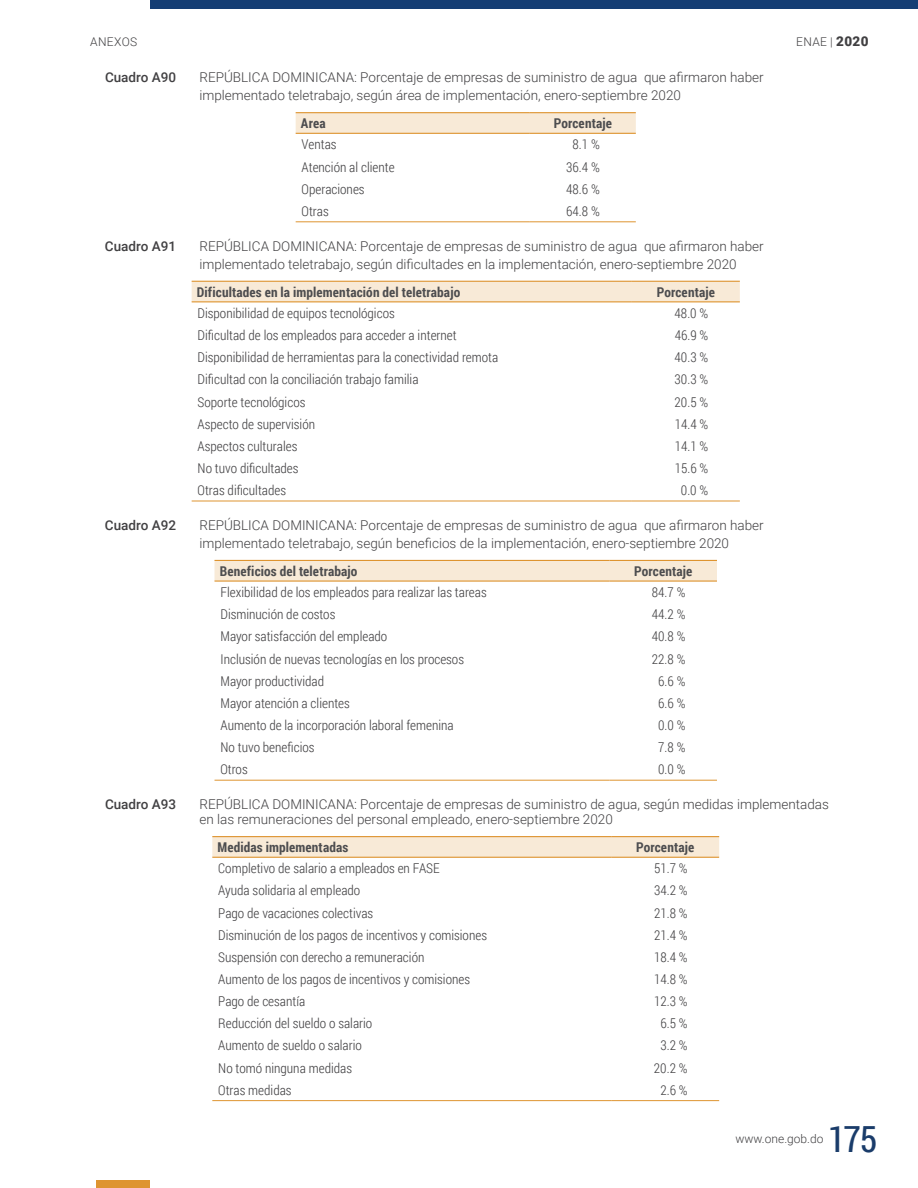
<style>
.page{position:relative;width:918px;height:1188px;background:#fff}
.page>*{position:absolute;margin:0;border:0;box-sizing:border-box;transform-origin:0 0}
.t1{font:36px "Roboto Condensed";color:#1a3c6a}
.t2{font:300 13.5px "Roboto Condensed";color:#414042}
.t3{font:300 13.5px/18px "Roboto";color:#414042}
.t4{font:700 13.5px "Roboto Condensed";letter-spacing:.01em;color:#4d4d4f}
.t5{font:500 13.5px "Roboto";color:#414042}
.t6{font:900 13.5px "Roboto";color:#414042}
.t7{font:300 12px "Roboto";letter-spacing:.02em;color:#414042}
.s1{font-weight:300;font-size:12px}
</style>
<div class="page">
<div style="left:150px;top:0;width:768px;height:9px;background:#153e74"></div>
<div style="left:96px;top:1180px;width:54px;height:8px;background:#de9430"></div>
<svg style="left:296px;top:113px;width:340px;height:20px"></svg>
<hr style="left:296px;top:221px;width:234px;height:1px;background:#de9430">
<hr style="left:530px;top:221px;width:106px;height:1px;background:#de9430">
<hr style="left:530px;top:112px;width:106px;height:1px;background:#de9430">
<hr style="left:530px;top:133px;width:106px;height:1px;background:#de9430">
<hr style="left:296px;top:112px;width:234px;height:1px;background:#de9430">
<hr style="left:296px;top:133px;width:234px;height:1px;background:#de9430">
<div style="left:192px;top:282px;width:548px;height:19px;background:#f8ead7"></div>
<hr style="left:192px;top:501px;width:440px;height:1px;background:#de9430">
<hr style="left:632px;top:501px;width:108px;height:1px;background:#de9430">
<hr style="left:632px;top:281px;width:108px;height:1px;background:#de9430">
<hr style="left:632px;top:301px;width:108px;height:1px;background:#de9430">
<hr style="left:192px;top:281px;width:440px;height:1px;background:#de9430">
<hr style="left:192px;top:301px;width:440px;height:1px;background:#de9430">
<div style="left:215px;top:561px;width:502px;height:19px;background:#f8ead7"></div>
<hr style="left:215px;top:780px;width:395px;height:1px;background:#de9430">
<hr style="left:610px;top:780px;width:107px;height:1px;background:#de9430">
<hr style="left:610px;top:560px;width:107px;height:1px;background:#de9430">
<hr style="left:610px;top:580px;width:107px;height:2px;background:#de9430">
<hr style="left:215px;top:560px;width:395px;height:1px;background:#de9430">
<hr style="left:215px;top:580px;width:395px;height:2px;background:#de9430">
<svg style="left:212px;top:837px;width:507px;height:20px"></svg>
<hr style="left:212px;top:1100px;width:399px;height:1px;background:#de9430">
<hr style="left:611px;top:1100px;width:108px;height:1px;background:#de9430">
<hr style="left:611px;top:836px;width:108px;height:1px;background:#de9430">
<hr style="left:611px;top:857px;width:108px;height:1px;background:#de9430">
<hr style="left:212px;top:836px;width:399px;height:1px;background:#de9430">
<hr style="left:212px;top:857px;width:399px;height:1px;background:#de9430">
<p class="t7" style="left:90px;top:33px;width:49px">anexos</p>
<p class="t7" style="left:796px;top:34px;width:9px">ENA</p>
<p class="t6" style="left:820px;top:32px;width:50px"><span class="s1">e |</span> 2020</p>
<p class="t5" style="left:105px;top:68px;width:73px">Cuadro A90</p>
<p class="t3" style="left:200px;top:68px;width:566px">REPÚBLICA DOMINICANA: Porcentaje de empresas de suministro de agua que afirmaron haber implementado teletrabajo, según área de implementación, enero-septiembre 2020</p>
<p class="t4" style="left:301px;top:114px;width:26px">Area</p>
<p class="t4" style="left:554px;top:114px;width:60px">Porcentaje</p>
<p class="t2" style="left:302px;top:135px;width:36px">Ventas</p>
<p class="t2" style="left:573px;top:135px;width:29px">8.1 %</p>
<p class="t2" style="left:302px;top:157px;width:95px">Atención al cliente</p>
<p class="t2" style="left:566px;top:157px;width:35px">36.4 %</p>
<p class="t2" style="left:302px;top:180px;width:64px">Operaciones</p>
<p class="t2" style="left:566px;top:180px;width:35px">48.6 %</p>
<p class="t2" style="left:302px;top:202px;width:29px">Otras</p>
<p class="t2" style="left:566px;top:202px;width:35px">64.8 %</p>
<p class="t5" style="left:105px;top:236px;width:73px">Cuadro A91</p>
<p class="t3" style="left:199px;top:236px;width:566px">REPÚBLICA DOMINICANA: Porcentaje de empresas de suministro de agua que afirmaron haber implementado teletrabajo, según dificultades en la implementación, enero-septiembre 2020</p>
<p class="t4" style="left:197px;top:282px;width:265px">Dificultades en la implementación del teletrabajo</p>
<p class="t4" style="left:657px;top:282px;width:60px">Porcentaje</p>
<p class="t2" style="left:198px;top:304px;width:199px">Disponibilidad de equipos tecnológicos</p>
<p class="t2" style="left:675px;top:304px;width:35px">48.0 %</p>
<p class="t2" style="left:198px;top:326px;width:261px">Dificultad de los empleados para acceder a internet</p>
<p class="t2" style="left:675px;top:326px;width:35px">46.9 %</p>
<p class="t2" style="left:198px;top:348px;width:302px">Disponibilidad de herramientas para la conectividad remota</p>
<p class="t2" style="left:675px;top:348px;width:35px">40.3 %</p>
<p class="t2" style="left:198px;top:370px;width:222px">Dificultad con la conciliación trabajo familia</p>
<p class="t2" style="left:675px;top:370px;width:35px">30.3 %</p>
<p class="t2" style="left:198px;top:392px;width:109px">Soporte tecnológicos</p>
<p class="t2" style="left:675px;top:392px;width:35px">20.5 %</p>
<p class="t2" style="left:198px;top:414px;width:119px">Aspecto de supervisión</p>
<p class="t2" style="left:675px;top:414px;width:35px">14.4 %</p>
<p class="t2" style="left:198px;top:437px;width:101px">Aspectos culturales</p>
<p class="t2" style="left:675px;top:437px;width:35px">14.1 %</p>
<p class="t2" style="left:198px;top:459px;width:102px">No tuvo dificultades</p>
<p class="t2" style="left:675px;top:459px;width:35px">15.6 %</p>
<p class="t2" style="left:198px;top:481px;width:90px">Otras dificultades</p>
<p class="t2" style="left:681px;top:481px;width:29px">0.0 %</p>
<p class="t5" style="left:105px;top:516px;width:73px">Cuadro A92</p>
<p class="t3" style="left:199px;top:516px;width:566px">REPÚBLICA DOMINICANA: Porcentaje de empresas de suministro de agua que afirmaron haber implementado teletrabajo, según beneficios de la implementación, enero-septiembre 2020</p>
<p class="t4" style="left:220px;top:562px;width:139px">Beneficios del teletrabajo</p>
<p class="t4" style="left:634px;top:562px;width:60px">Porcentaje</p>
<p class="t2" style="left:221px;top:583px;width:268px">Flexibilidad de los empleados para realizar las tareas</p>
<p class="t2" style="left:652px;top:583px;width:35px">84.7 %</p>
<p class="t2" style="left:221px;top:605px;width:116px">Disminución de costos</p>
<p class="t2" style="left:652px;top:605px;width:35px">44.2 %</p>
<p class="t2" style="left:221px;top:627px;width:168px">Mayor satisfacción del empleado</p>
<p class="t2" style="left:652px;top:627px;width:35px">40.8 %</p>
<p class="t2" style="left:221px;top:649px;width:245px">Inclusión de nuevas tecnologías en los procesos</p>
<p class="t2" style="left:652px;top:649px;width:35px">22.8 %</p>
<p class="t2" style="left:221px;top:672px;width:105px">Mayor productividad</p>
<p class="t2" style="left:658px;top:672px;width:29px">6.6 %</p>
<p class="t2" style="left:221px;top:694px;width:131px">Mayor atención a clientes</p>
<p class="t2" style="left:658px;top:694px;width:29px">6.6 %</p>
<p class="t2" style="left:221px;top:716px;width:235px">Aumento de la incorporación laboral femenina</p>
<p class="t2" style="left:658px;top:716px;width:29px">0.0 %</p>
<p class="t2" style="left:221px;top:738px;width:96px">No tuvo beneficios</p>
<p class="t2" style="left:658px;top:738px;width:29px">7.8 %</p>
<p class="t2" style="left:221px;top:760px;width:29px">Otros</p>
<p class="t2" style="left:658px;top:760px;width:29px">0.0 %</p>
<p class="t5" style="left:105px;top:795px;width:73px">Cuadro A93</p>
<p class="t3" style="left:200px;top:796px;width:631px;line-height:15px">REPÚBLICA DOMINICANA: Porcentaje de empresas de suministro de agua, según medidas implementadas en las remuneraciones del personal empleado, enero-septiembre 2020</p>
<p class="t4" style="left:218px;top:838px;width:132px">Medidas implementadas</p>
<p class="t4" style="left:636px;top:838px;width:60px">Porcentaje</p>
<p class="t2" style="left:218px;top:859px;width:223px">Completivo de salario a empleados en FASE</p>
<p class="t2" style="left:654px;top:859px;width:35px">51.7 %</p>
<p class="t2" style="left:218px;top:881px;width:144px">Ayuda solidaria al empleado</p>
<p class="t2" style="left:654px;top:881px;width:35px">34.2 %</p>
<p class="t2" style="left:218px;top:903px;width:156px">Pago de vacaciones colectivas</p>
<p class="t2" style="left:654px;top:903px;width:35px">21.8 %</p>
<p class="t2" style="left:218px;top:926px;width:270px">Disminución de los pagos de incentivos y comisiones</p>
<p class="t2" style="left:654px;top:926px;width:35px">21.4 %</p>
<p class="t2" style="left:218px;top:948px;width:208px">Suspensión con derecho a remuneración</p>
<p class="t2" style="left:654px;top:948px;width:35px">18.4 %</p>
<p class="t2" style="left:218px;top:970px;width:253px">Aumento de los pagos de incentivos y comisiones</p>
<p class="t2" style="left:654px;top:970px;width:35px">14.8 %</p>
<p class="t2" style="left:218px;top:992px;width:88px">Pago de cesantía</p>
<p class="t2" style="left:654px;top:992px;width:35px">12.3 %</p>
<p class="t2" style="left:218px;top:1014px;width:155px">Reducción del sueldo o salario</p>
<p class="t2" style="left:660px;top:1014px;width:29px">6.5 %</p>
<p class="t2" style="left:218px;top:1036px;width:145px">Aumento de sueldo o salario</p>
<p class="t2" style="left:660px;top:1036px;width:29px">3.2 %</p>
<p class="t2" style="left:218px;top:1058px;width:135px">No tomó ninguna medidas</p>
<p class="t2" style="left:654px;top:1058px;width:35px">20.2 %</p>
<p class="t2" style="left:218px;top:1080px;width:75px">Otras medidas</p>
<p class="t2" style="left:660px;top:1080px;width:29px">2.6 %</p>
<h1 class="t1" style="left:828px;top:1114px;width:51px">175</h1>
<p class="t7" style="left:736px;top:1130px;width:89px">www.one.gob.do</p>
</div>
